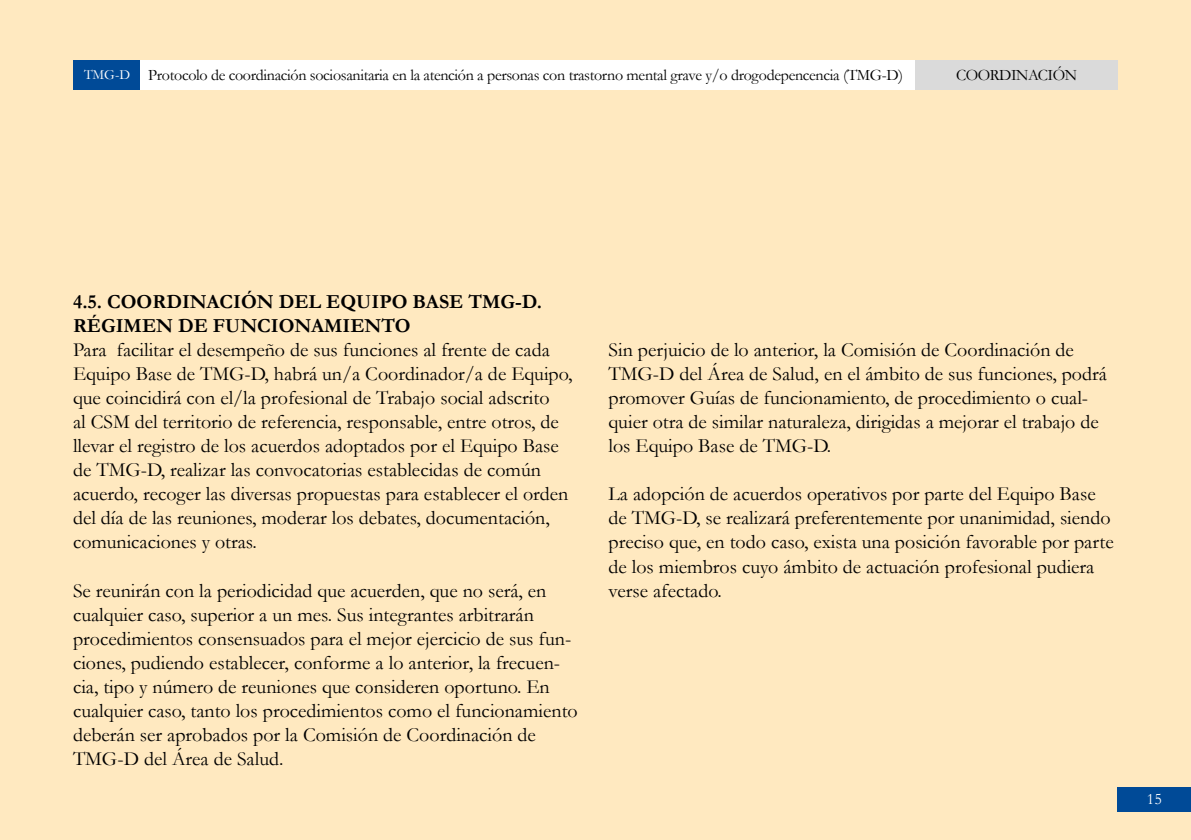
<style>
.page{position:relative;width:1191px;height:840px;background:#fff}
.page>*{position:absolute;margin:0;border:0;box-sizing:border-box;transform-origin:0 0}
.t1{font:20px/24px "Garamond";color:#000}
.t2{font:700 20px/24px "Garamond";color:#000}
.t3{font:16px "Garamond";letter-spacing:-.02em;color:#000}
.t4{font:16px "Garamond";color:#fff}
.s1{font-size:14px;color:#fff}
</style>
<div class="page">
<div style="left:0;top:0;width:1191px;height:839px;background:#ffe9c0"></div>
<div style="left:73px;top:61px;width:1045px;height:29px;background:#fff"></div>
<div style="left:73px;top:61px;width:66px;height:29px;background:#004a97"></div>
<div style="left:915px;top:61px;width:203px;height:29px;background:#dadada"></div>
<div style="left:1117px;top:786px;width:74px;height:25px;background:#004a97"></div>
<p class="t3" style="left:84px;top:65px;width:821px"><span class="s1">TMG-D</span> Protocolo de coordinación sociosanitaria en la atención a personas con trastorno mental grave y/o drogodepencencia (TMG-D)</p>
<p class="t3" style="left:956px;top:66px;width:123px">COORDINACIÓN</p>
<p class="t2" style="left:73px;top:289px;width:470px">4.5. COORDINACIÓN DEL EQUIPO BASE TMG-D.<br>RÉGIMEN DE FUNCIONAMIENTO</p>
<p class="t1" style="left:73px;top:337px;width:501px">Para facilitar el desempeño de sus funciones al frente de cada Equipo Base de TMG-D, habrá un/a Coordinador/a de Equipo, que coincidirá con el/la profesional de Trabajo social adscrito<br>al CSM del territorio de referencia, responsable, entre otros, de llevar el registro de los acuerdos adoptados por el Equipo Base de TMG-D, realizar las convocatorias establecidas de común acuerdo, recoger las diversas propuestas para establecer el orden del día de las reuniones, moderar los debates, documentación, comunicaciones y otras.</p>
<p class="t1" style="left:73px;top:577px;width:506px">Se reunirán con la periodicidad que acuerden, que no será, en cualquier caso, superior a un mes. Sus integrantes arbitrarán procedimientos consensuados para el mejor ejercicio de sus fun&shy;ciones, pudiendo establecer, conforme a lo anterior, la frecuen&shy;cia, tipo y número de reuniones que consideren oportuno. En cualquier caso, tanto los procedimientos como el funcionamiento deberán ser aprobados por la Comisión de Coordinación de TMG-D del Área de Salud.</p>
<p class="t1" style="left:608px;top:337px;width:500px">Sin perjuicio de lo anterior, la Comisión de Coordinación de TMG-D del Área de Salud, en el ámbito de sus funciones, podrá promover Guías de funcionamiento, de procedimiento o cual&shy;quier otra de similar naturaleza, dirigidas a mejorar el trabajo de los Equipo Base de TMG-D.</p>
<p class="t1" style="left:608px;top:481px;width:507px">La adopción de acuerdos operativos por parte del Equipo Base de TMG-D, se realizará preferentemente por unanimidad, siendo preciso que, en todo caso, exista una posición favorable por parte de los miembros cuyo ámbito de actuación profesional pudiera verse afectado.</p>
<p class="t4" style="left:1147px;top:789px;width:17px">15</p>
</div>
